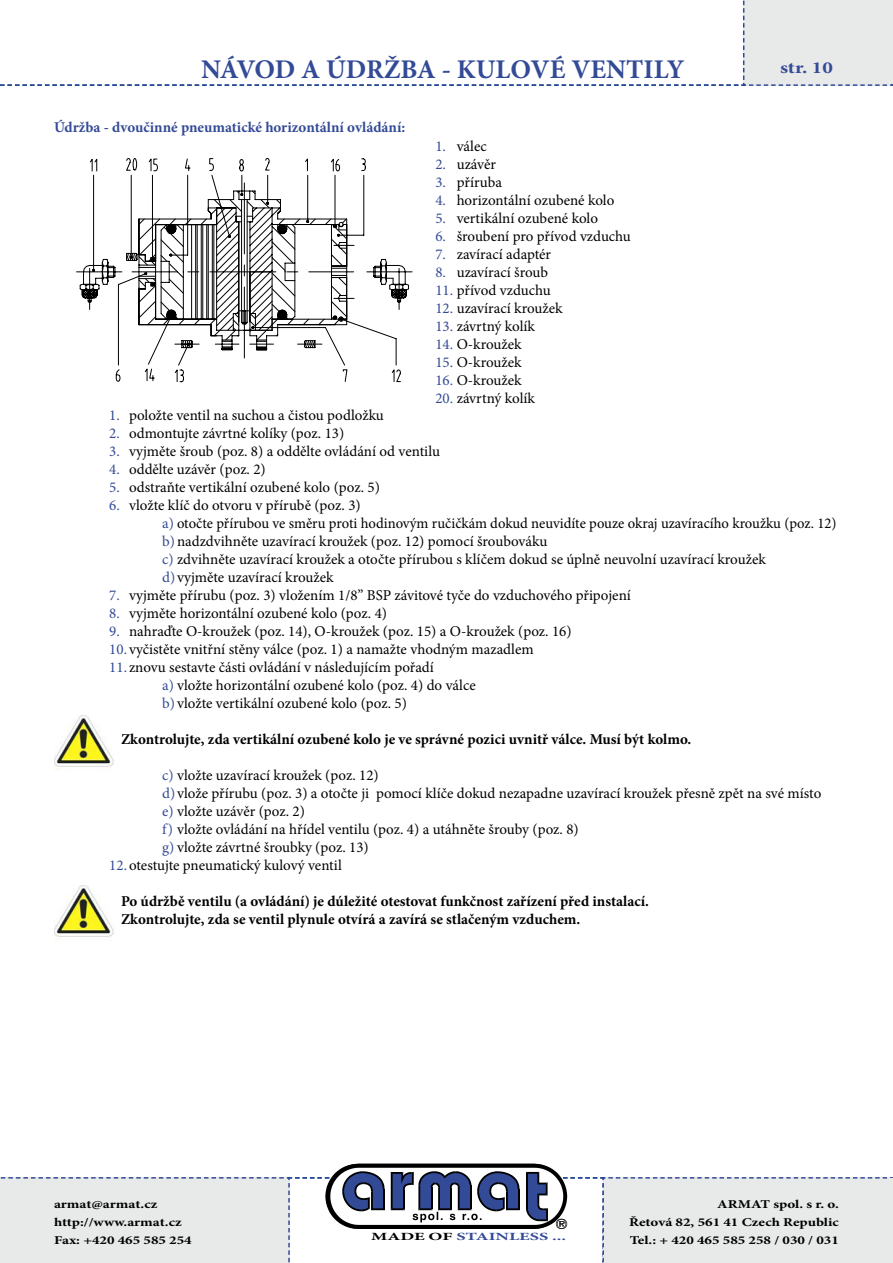
<style>
.page{position:relative;width:893px;height:1263px;background:#fff}
.page>*{position:absolute;margin:0;border:0;box-sizing:border-box;transform-origin:0 0}
.t1{font:700 27px "Minion Pro";color:#334a97}
.t2{font:700 16.8px "Minion Pro";color:#334a97;scale:1.25 1}
.t3{font:15px/18px "Minion Pro";color:#000}
.t4{font:700 15px/18px "Minion Pro";color:#000}
.t5{font:700 15px "Minion Pro";color:#334a97}
.t6{font:15px/18px "Minion Pro";color:#334a97;text-align:justify}
.t7{font:700 12px/18px "Minion Pro";color:#000;scale:1.25 1}
.t8{font:700 10.95px "Minion Pro";color:#334a97;scale:1.67 1}
.s1{color:#334a97}
.s2{color:#000}
</style>
<div class="page">
<svg style="left:0;top:1164px;width:893px;height:99px"></svg>
<svg style="left:0;top:0;width:893px;height:86px"></svg>
<hr style="left:892px;top:1178px;width:1px;height:85px;background:#e8e9e9">
<img style="left:54px;top:715px;width:60px;height:54px">
<img style="left:54px;top:885px;width:60px;height:54px">
<svg style="left:90px;top:158px;width:322px;height:224px"></svg>
<svg style="left:118px;top:175px;width:272px;height:190px"></svg>
<h1 class="t1" style="left:201px;top:50px;width:485px">NÁVOD A ÚDRŽBA - KULOVÉ VENTILY</h1>
<p class="t5" style="left:54px;top:117px;width:353px">Údržba - dvoučinné pneumatické horizontální ovládání:</p>
<p class="t3" style="left:457px;top:138px;width:176px">válec<br>uzávěr<br>příruba<br>horizontální ozubené kolo vertikální ozubené kolo šroubení pro přívod vzduchu zavírací adaptér<br>uzavírací šroub</p>
<p class="t3" style="left:435px;top:282px;width:117px"><span class="s1">11.</span> přívod vzduchu</p>
<p class="t3" style="left:435px;top:300px;width:129px"><span class="s1">12.</span> uzavírací kroužek</p>
<p class="t3" style="left:435px;top:318px;width:101px"><span class="s1">13.</span> závrtný kolík</p>
<p class="t3" style="left:435px;top:336px;width:88px"><span class="s1">14.</span> O-kroužek</p>
<p class="t3" style="left:435px;top:354px;width:88px"><span class="s1">15.</span> O-kroužek</p>
<p class="t3" style="left:435px;top:372px;width:88px"><span class="s1">16.</span> O-kroužek</p>
<p class="t3" style="left:435px;top:390px;width:101px"><span class="s1">20.</span> závrtný kolík</p>
<p class="t6" style="left:435px;top:138px;width:12px">1.<br>2.<br>3.<br>4.<br>5.<br>6.<br>7.<br>8.</p>
<p class="t2" style="left:780px;top:56px;width:44px">str. 10</p>
<p class="t3" style="left:129px;top:407px;width:312px">položte ventil na suchou a čistou podložku odmontujte závrtné kolíky (poz. 13)<br>vyjměte šroub (poz. 8) a oddělte ovládání od ventilu oddělte uzávěr (poz. 2)<br>odstraňte vertikální ozubené kolo (poz. 5)<br>vložte klíč do otvoru v přírubě (poz. 3)</p>
<p class="t3" style="left:162px;top:515px;width:676px"><span class="s1">a)</span> otočte přírubou ve směru proti hodinovým ručičkám dokud neuvidíte pouze okraj uzavíracího kroužku (poz. 12) <span class="s1">b)</span>nadzdvihněte uzavírací kroužek (poz. 12) pomocí šroubováku<br><span class="s1">c)</span> zdvihněte uzavírací kroužek a otočte přírubou s klíčem dokud se úplně neuvolní uzavírací kroužek<br><span class="s1">d)</span>vyjměte uzavírací kroužek</p>
<p class="t3" style="left:109px;top:587px;width:523px"><span class="s1">7.</span> vyjměte přírubu (poz. 3) vložením 1/8” BSP závitové tyče do vzduchového připojení</p>
<p class="t3" style="left:109px;top:605px;width:279px"><span class="s1">8.</span> vyjměte horizontální ozubené kolo (poz. 4)</p>
<p class="t3" style="left:109px;top:623px;width:464px"><span class="s1">9.</span> nahraďte O-kroužek (poz. 14), O-kroužek (poz. 15) a O-kroužek (poz. 16)</p>
<p class="t3" style="left:109px;top:641px;width:426px"><span class="s1">10.</span> vyčistěte vnitřní stěny válce (poz. 1) a namažte vhodným mazadlem</p>
<p class="t3" style="left:162px;top:659px;width:315px;text-indent:-53px"><span class="s1">11.</span> znovu sestavte části ovládání v následujícím pořadí<br><span class="s1">a)</span> vložte horizontální ozubené kolo (poz. 4) do válce <span class="s1">b)</span>vložte vertikální ozubené kolo (poz. 5)</p>
<p class="t4" style="left:121px;top:730px;width:572px">Zkontrolujte, zda vertikální ozubené kolo je ve správné pozici uvnitř válce. Musí být kolmo.</p>
<p class="t3" style="left:162px;top:767px;width:218px"><span class="s1">c)</span> vložte uzavírací kroužek (poz. 12)</p>
<p class="t3" style="left:162px;top:785px;width:661px"><span class="s1">d)</span>vlože přírubu (poz. 3) a otočte ji pomocí klíče dokud nezapadne uzavírací kroužek přesně zpět na své místo</p>
<p class="t3" style="left:162px;top:803px;width:144px"><span class="s1">e)</span> vložte uzávěr (poz. 2)</p>
<p class="t3" style="left:162px;top:821px;width:418px"><span class="s1">f)</span> vložte ovládání na hřídel ventilu (poz. 4) a utáhněte šrouby (poz. 8)</p>
<p class="t3" style="left:162px;top:839px;width:208px"><span class="s1">g)</span> vložte závrtné šroubky (poz. 13)</p>
<p class="t3" style="left:109px;top:857px;width:234px"><span class="s1">12.</span>otestujte pneumatický kulový ventil</p>
<p class="t4" style="left:121px;top:892px;width:529px">Po údržbě ventilu (a ovládání) je dúležité otestovat funkčnost zařízení před instalací.<br>Zkontrolujte, zda se ventil plynule otvírá a zavírá se stlačeným vzduchem.</p>
<p class="t6" style="left:109px;top:407px;width:12px">1.<br>2.<br>3.<br>4.<br>5.<br>6.</p>
<p class="t7" style="left:54px;top:1195px;width:112px">armat@armat.cz http://www.armat.cz<br>Fax: +420 465 585 254</p>
<p class="t7" style="left:629px;top:1195px;width:169px;text-align:justify;text-indent:88px">ARMAT spol. s r. o.<br>Řetová 82, 561 41 Czech Republic Tel.: + 420 465 585 258 / 030 / 031</p>
<p class="t8" style="left:371px;top:1229px;width:118px"><span class="s2">MADE OF</span> STAINLESS ...</p>
</div>
